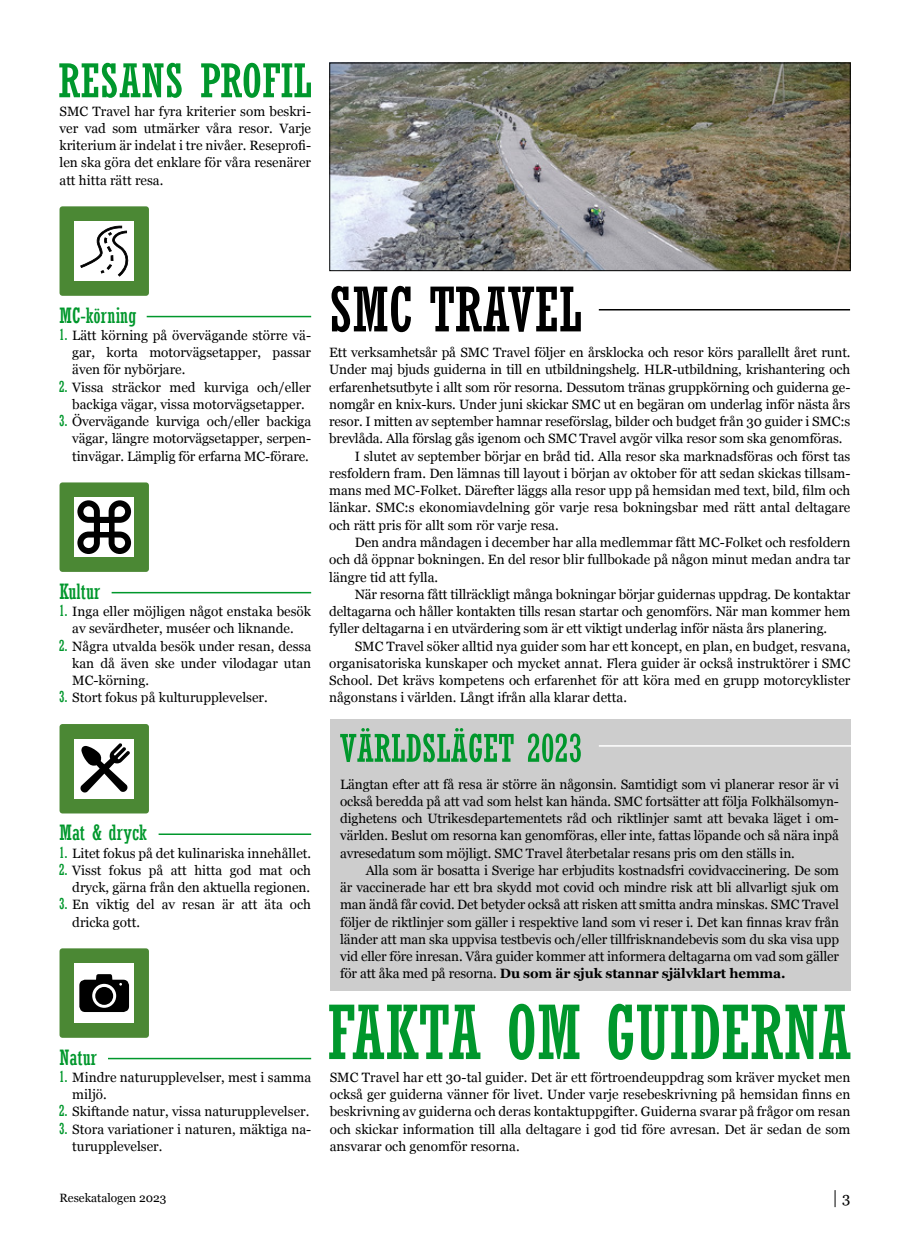
<style>
.page{position:relative;width:910px;height:1242px;background:#fff}
.page>*{position:absolute;margin:0;border:0;box-sizing:border-box;transform-origin:0 0}
.t1{font:condensed 21px "Rockwell";color:#00972c}
.t2{font:condensed 15px/17.2px "Rockwell";color:#00972c}
.t3{font:15px "Georgia";color:#000}
.t4{font:13.5px/17.2px "Georgia";color:#000;text-align:justify}
.t5{font:12px "Georgia";color:#000}
.s1{font-weight:700}
</style>
<div class="page">
<svg style="left:835px;top:1190px;width:1px;height:17px"></svg>
<svg style="left:60px;top:206px;width:89px;height:90px"></svg>
<svg style="left:60px;top:724px;width:89px;height:89px"></svg>
<svg style="left:60px;top:948px;width:89px;height:89px"></svg>
<div style="left:95px;top:987px;width:18px;height:18px;background:#000;border-radius:50%"></div>
<svg style="left:60px;top:482px;width:89px;height:90px"></svg>
<div style="left:100px;top:523px;width:9px;height:8px;background:#fff"></div>
<hr style="left:147px;top:316px;width:164px;height:1px;background:#00972c">
<hr style="left:112px;top:592px;width:199px;height:1px;background:#00972c">
<hr style="left:159px;top:833px;width:152px;height:2px;background:#00972c">
<hr style="left:108px;top:1057px;width:203px;height:2px;background:#00972c">
<svg style="left:59px;top:63px;width:252px;height:35px"></svg>
<div style="left:330px;top:719px;width:520px;height:272px;background:#cdcdcd"></div>
<img style="left:332px;top:65px;width:516px;height:204px">
<div style="left:330px;top:63px;width:520px;height:208px;border:1px solid #000"></div>
<svg style="left:329px;top:1003px;width:521px;height:57px"></svg>
<svg style="left:332px;top:286px;width:249px;height:46px"></svg>
<svg style="left:340px;top:728px;width:241px;height:34px"></svg>
<hr style="left:599px;top:745px;width:260px;height:1px;background:#fff">
<hr style="left:599px;top:309px;width:251px;height:1px;background:#000">
<p class="t4" style="left:60px;top:102px;width:253px">SMC Travel har fyra kriterier som beskri&shy;ver vad som utmärker våra resor. Varje kriterium är indelat i tre nivåer. Reseprofi&shy;len ska göra det enklare för våra resenärer att hitta rätt resa.</p>
<h1 class="t1" style="left:60px;top:303px;width:78px">MC-körning</h1>
<p class="t4" style="left:72px;top:326px;width:240px;text-align:left">Lätt körning på övervägande större vä&shy;gar, korta motorvägsetapper, passar även för nybörjare.<br>Vissa sträckor med kurviga och/eller backiga vägar, vissa motorvägsetapper.<br>Övervägande kurviga och/eller backiga vägar, längre motorvägsetapper, serpen&shy;tinvägar. Lämplig för erfarna MC-förare.</p>
<p class="t2" style="left:59px;top:326px;width:9px">1.</p>
<p class="t2" style="left:59px;top:378px;width:9px">2.</p>
<p class="t2" style="left:59px;top:412px;width:9px">3.</p>
<h1 class="t1" style="left:60px;top:579px;width:42px">Kultur</h1>
<p class="t4" style="left:72px;top:602px;width:240px;text-align:left">Inga eller möjligen något enstaka besök av sevärdheter, muséer och liknande.<br>Några utvalda besök under resan, dessa kan då även ske under vilodagar utan MC-körning.<br>Stort fokus på kulturupplevelser.</p>
<p class="t2" style="left:59px;top:602px;width:9px">1.</p>
<p class="t2" style="left:59px;top:636px;width:9px">2.</p>
<p class="t2" style="left:59px;top:688px;width:9px">3.</p>
<p class="t4" style="left:329px;top:343px;width:523px">Ett verksamhetsår på SMC Travel följer en årsklocka och resor körs parallellt året runt.</p>
<p class="t4" style="left:329px;top:360px;width:523px">Under maj bjuds guiderna in till en utbildningshelg. HLR-utbildning, krishantering och</p>
<p class="t4" style="left:329px;top:378px;width:523px">erfarenhetsutbyte i allt som rör resorna. Dessutom tränas gruppkörning och guiderna ge-</p>
<p class="t4" style="left:329px;top:395px;width:523px">nomgår en knix-kurs. Under juni skickar SMC ut en begäran om underlag inför nästa års</p>
<p class="t4" style="left:329px;top:412px;width:523px">resor. I mitten av september hamnar reseförslag, bilder och budget från 30 guider i SMC:s</p>
<p class="t4" style="left:329px;top:429px;width:515px">brevlåda. Alla förslag gås igenom och SMC Travel avgör vilka resor som ska genomföras.</p>
<p class="t4" style="left:355px;top:447px;width:497px">I slutet av september börjar en bråd tid. Alla resor ska marknadsföras och först tas</p>
<p class="t4" style="left:329px;top:464px;width:523px">resfoldern fram. Den lämnas till layout i början av oktober för att sedan skickas tillsam-</p>
<p class="t4" style="left:329px;top:481px;width:523px">mans med MC-Folket. Därefter läggs alla resor upp på hemsidan med text, bild, film och</p>
<p class="t4" style="left:329px;top:498px;width:523px">länkar. SMC:s ekonomiavdelning gör varje resa bokningsbar med rätt antal deltagare</p>
<p class="t4" style="left:329px;top:516px;width:231px">och rätt pris för allt som rör varje resa.</p>
<p class="t4" style="left:355px;top:533px;width:497px">Den andra måndagen i december har alla medlemmar fått MC-Folket och resfoldern</p>
<p class="t4" style="left:329px;top:550px;width:523px">och då öppnar bokningen. En del resor blir fullbokade på någon minut medan andra tar</p>
<p class="t4" style="left:329px;top:567px;width:111px">längre tid att fylla.</p>
<p class="t4" style="left:355px;top:585px;width:497px">När resorna fått tillräckligt många bokningar börjar guidernas uppdrag. De kontaktar</p>
<p class="t4" style="left:329px;top:602px;width:523px">deltagarna och håller kontakten tills resan startar och genomförs. När man kommer hem</p>
<p class="t4" style="left:329px;top:619px;width:499px">fyller deltagarna i en utvärdering som är ett viktigt underlag inför nästa års planering.</p>
<p class="t4" style="left:355px;top:636px;width:497px">SMC Travel söker alltid nya guider som har ett koncept, en plan, en budget, resvana,</p>
<p class="t4" style="left:329px;top:654px;width:523px">organisatoriska kunskaper och mycket annat. Flera guider är också instruktörer i SMC</p>
<p class="t4" style="left:329px;top:671px;width:523px">School. Det krävs kompetens och erfarenhet för att köra med en grupp motorcyklister</p>
<p class="t4" style="left:329px;top:688px;width:299px">någonstans i världen. Långt ifrån alla klarar detta.</p>
<h1 class="t1" style="left:60px;top:820px;width:89px">Mat &amp; dryck</h1>
<p class="t4" style="left:72px;top:843px;width:240px">Litet fokus på det kulinariska innehållet.<br>Visst fokus på att hitta god mat och dryck, gärna från den aktuella regionen.<br>En viktig del av resan är att äta och dricka gott.</p>
<p class="t2" style="left:59px;top:843px;width:9px">1.<br>2.</p>
<p class="t2" style="left:59px;top:895px;width:9px">3.</p>
<p class="t4" style="left:340px;top:774px;width:500px">Längtan efter att få resa är större än någonsin. Samtidigt som vi planerar resor är vi också beredda på att vad som helst kan hända. SMC fortsätter att följa Folkhälsomyn&shy;dighetens och Utrikesdepartementets råd och riktlinjer samt att bevaka läget i om&shy;världen. Beslut om resorna kan genomföras, eller inte, fattas löpande och så nära inpå avresedatum som möjligt. SMC Travel återbetalar resans pris om den ställs in.</p>
<p class="t4" style="left:340px;top:861px;width:500px;text-indent:26px">Alla som är bosatta i Sverige har erbjudits kostnadsfri covidvaccinering. De som är vaccinerade har ett bra skydd mot covid och mindre risk att bli allvarligt sjuk om man ändå får covid. Det betyder också att risken att smitta andra minskas. SMC Travel följer de riktlinjer som gäller i respektive land som vi reser i. Det kan finnas krav från länder att man ska uppvisa testbevis och/eller tillfrisknandebevis som du ska visa upp vid eller före inresan. Våra guider kommer att informera deltagarna om vad som gäller för att åka med på resorna. <span class="s1">Du som är sjuk stannar självklart hemma.</span></p>
<h1 class="t1" style="left:60px;top:1045px;width:39px">Natur</h1>
<p class="t4" style="left:72px;top:1068px;width:240px;text-align:left">Mindre naturupplevelser, mest i samma miljö.<br>Skiftande natur, vissa naturupplevelser.<br>Stora variationer i naturen, mäktiga na&shy;turupplevelser.</p>
<p class="t5" style="left:60px;top:1189px;width:109px">Resekatalogen 2023</p>
<p class="t3" style="left:842px;top:1187px;width:10px">3</p>
<p class="t2" style="left:59px;top:1068px;width:9px">1.</p>
<p class="t2" style="left:59px;top:1102px;width:9px">2.<br>3.</p>
<p class="t4" style="left:330px;top:1068px;width:522px">SMC Travel har ett 30-tal guider. Det är ett förtroendeuppdrag som kräver mycket men också ger guiderna vänner för livet. Under varje resebeskrivning på hemsidan finns en beskrivning av guiderna och deras kontaktuppgifter. Guiderna svarar på frågor om resan och skickar information till alla deltagare i god tid före avresan. Det är sedan de som ansvarar och genomför resorna.</p>
</div>
